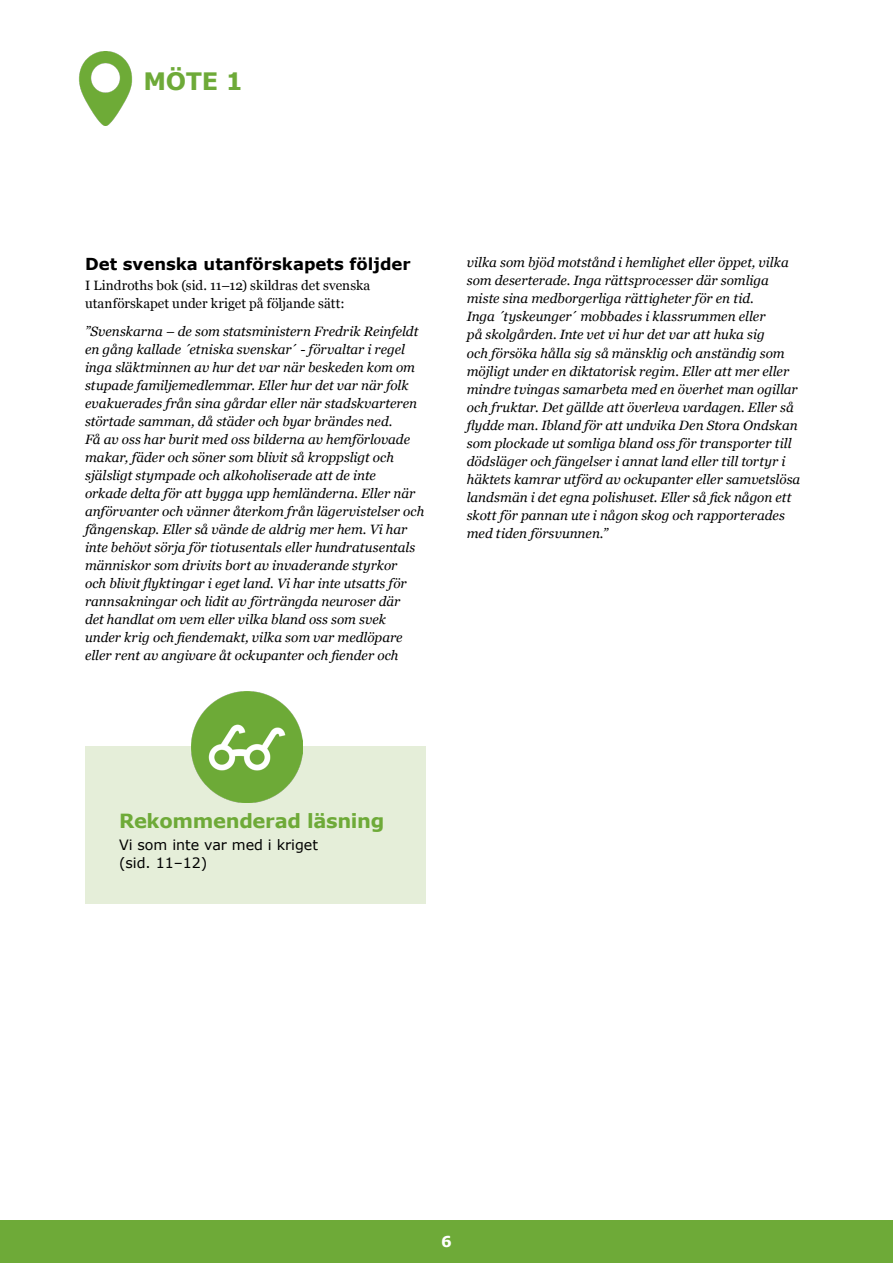
<style>
.page{position:relative;width:893px;height:1263px;background:#fff}
.page>*{position:absolute;margin:0;border:0;box-sizing:border-box;transform-origin:0 0}
.Rub2{font:700 24px "Verdana";color:#6eaa38}
.Rub2-2{font:700 19.5px "Verdana";letter-spacing:-.015em;color:#6eaa38}
.MELLANRUBRIK_1{font:700 16.5px "Verdana";color:#000}
.Sidfot{font:700 15px "Verdana";color:#fff}
.Rutatext_vit{font:14.25px/18px "Verdana";letter-spacing:-.005em;color:#000}
.Body_SV_BV{font:italic 13.5px/18px "Georgia";color:#000}
.Body_SV_BV-2{font:13.5px/18px "Georgia";letter-spacing:.005em;color:#000}
</style>
<div class="page">
<div style="left:0;top:1220px;width:893px;height:43px;background:#6eaa38"></div>
<div style="left:85px;top:746px;width:340px;height:158px;background:#e5eed9"></div>
<img style="left:191px;top:691px;width:112px;height:111px">
<img style="left:79px;top:52px;width:54px;height:74px">
<p class="Rub2" style="left:144px;top:66px;width:101px">MÖTE 1</p>
<p class="MELLANRUBRIK_1" style="left:85px;top:253px;width:327px">Det svenska utanförskapets följder</p>
<p class="Body_SV_BV-2" style="left:85px;top:276px;width:287px">I Lindroths bok (sid. 11–12) skildras det svenska utanförskapet under kriget på följande sätt:</p>
<p class="Body_SV_BV" style="left:85px;top:322px;width:341px">”Svenskarna – de som statsministern Fredrik Reinfeldt en gång kallade ´etniska svenskar´ - förvaltar i regel inga släktminnen av hur det var när beskeden kom om stupade familjemedlemmar. Eller hur det var när folk evakuerades från sina gårdar eller när stadskvarteren störtade samman, då städer och byar brändes ned.<br>Få av oss har burit med oss bilderna av hemförlovade makar, fäder och söner som blivit så kroppsligt och själsligt stympade och alkoholiserade att de inte<br>orkade delta för att bygga upp hemländerna. Eller när anförvanter och vänner återkom från lägervistelser och fångenskap. Eller så vände de aldrig mer hem. Vi har inte behövt sörja för tiotusentals eller hundratusentals människor som drivits bort av invaderande styrkor<br>och blivit flyktingar i eget land. Vi har inte utsatts för rannsakningar och lidit av förträngda neuroser där<br>det handlat om vem eller vilka bland oss som svek under krig och fiendemakt, vilka som var medlöpare eller rent av angivare åt ockupanter och fiender och</p>
<p class="Body_SV_BV" style="left:467px;top:253px;width:335px">vilka som bjöd motstånd i hemlighet eller öppet, vilka som deserterade. Inga rättsprocesser där somliga miste sina medborgerliga rättigheter för en tid.<br>Inga ´tyskeunger´ mobbades i klassrummen eller<br>på skolgården. Inte vet vi hur det var att huka sig<br>och försöka hålla sig så mänsklig och anständig som möjligt under en diktatorisk regim. Eller att mer eller mindre tvingas samarbeta med en överhet man ogillar och fruktar. Det gällde att överleva vardagen. Eller så flydde man. Ibland för att undvika Den Stora Ondskan som plockade ut somliga bland oss för transporter till dödsläger och fängelser i annat land eller till tortyr i häktets kamrar utförd av ockupanter eller samvetslösa landsmän i det egna polishuset. Eller så fick någon ett skott för pannan ute i någon skog och rapporterades med tiden försvunnen.”</p>
<p class="Rub2-2" style="left:119px;top:808px;width:267px">Rekommenderad läsning</p>
<p class="Rutatext_vit" style="left:119px;top:836px;width:200px">Vi som inte var med i kriget (sid. 11–12)</p>
<p class="Sidfot" style="left:441px;top:1232px;width:12px">6</p>
</div>
